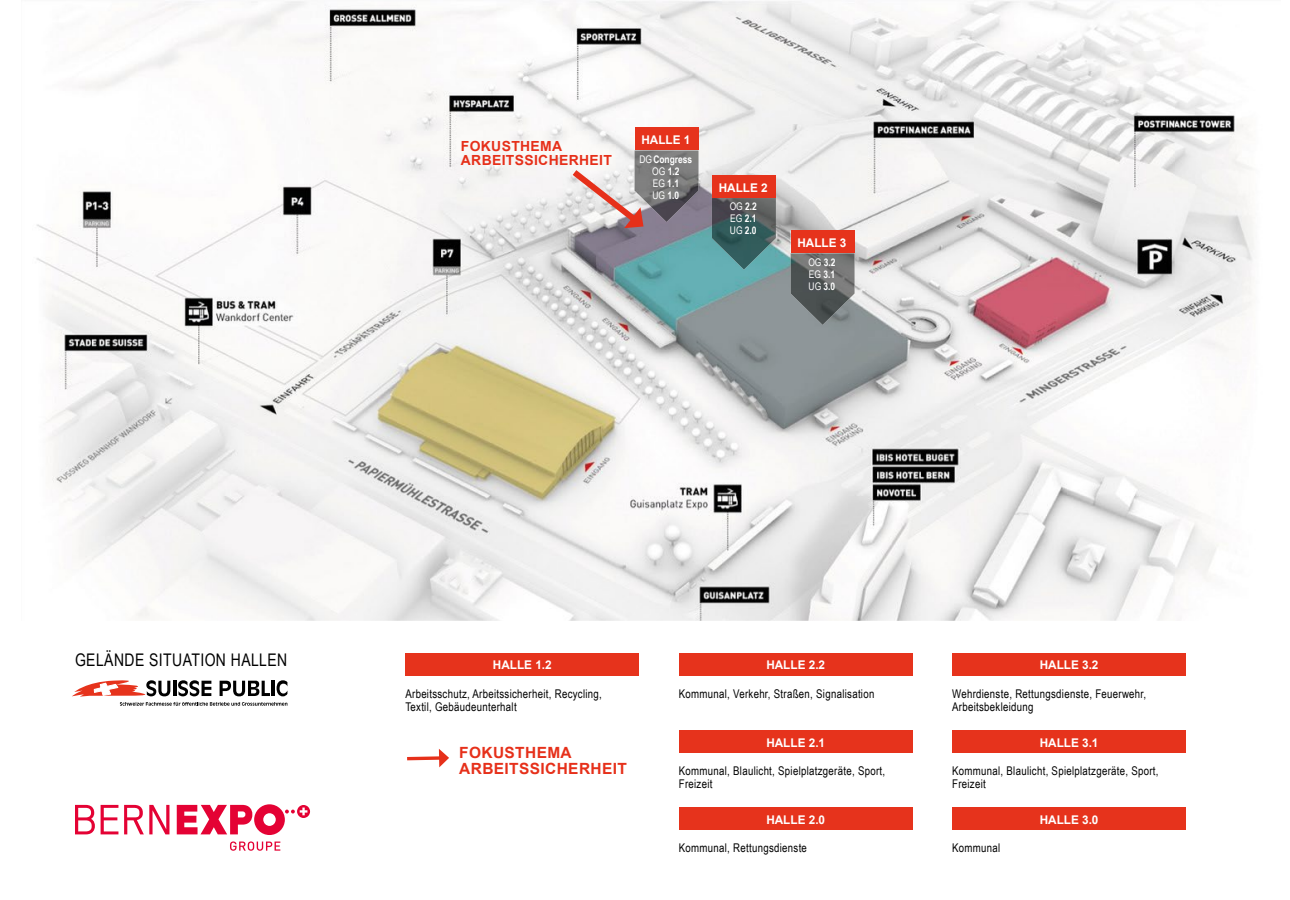
<style>
.page{position:relative;width:1290px;height:900px;background:#fff}
.page>*{position:absolute;margin:0;border:0;box-sizing:border-box;transform-origin:0 0}
.t1{font:17.4px "Arial Narrow";letter-spacing:.025em;color:#000}
.t2{font:700 15.45px/15.5px "Arial";letter-spacing:.025em;color:#e6301a}
.t3{font:700 13.95px/14px "Arial";letter-spacing:.025em;color:#e6301a}
.t4{font:12px/13.5px "Arial Narrow";letter-spacing:.025em;color:#000}
.t5{font:700 12px "Arial";color:#fff}
.t6{font:700 10.5px/12px "Arial Narrow";color:#fff;text-align:justify}
.s1{font-weight:400}
</style>
<div class="page">
<img style="left:36px;top:1px;width:1218px;height:620px">
<div style="left:635px;top:128px;width:64px;height:22px;background:#e6331c"></div>
<img style="left:635px;top:150px;width:64px;height:72px">
<div style="left:712px;top:175px;width:64px;height:23px;background:#e6331c"></div>
<img style="left:712px;top:198px;width:64px;height:72px">
<div style="left:952px;top:807px;width:234px;height:23px;background:#e6331c"></div>
<div style="left:952px;top:730px;width:234px;height:23px;background:#e6331c"></div>
<div style="left:952px;top:653px;width:234px;height:22px;background:#e6331c"></div>
<div style="left:679px;top:807px;width:234px;height:23px;background:#e6331c"></div>
<div style="left:679px;top:730px;width:234px;height:23px;background:#e6331c"></div>
<div style="left:679px;top:653px;width:234px;height:22px;background:#e6331c"></div>
<div style="left:405px;top:653px;width:234px;height:22px;background:#e6331c"></div>
<div style="left:791px;top:230px;width:64px;height:23px;background:#e6331c"></div>
<img style="left:791px;top:253px;width:64px;height:72px">
<svg style="left:75px;top:805px;width:20px;height:29px"></svg>
<svg style="left:101px;top:805px;width:17px;height:29px"></svg>
<svg style="left:124px;top:805px;width:45px;height:29px"></svg>
<svg style="left:177px;top:804px;width:133px;height:31px"></svg>
<svg style="left:230px;top:841px;width:50px;height:10px"></svg>
<svg style="left:72px;top:680px;width:215px;height:26px"></svg>
<svg style="left:566px;top:164px;width:79px;height:65px"></svg>
<svg style="left:407px;top:749px;width:42px;height:18px"></svg>
<p class="t3" style="left:461px;top:139px;width:153px">FOKUSTHEMA<br>ARBEITSSICHERHEIT</p>
<p class="t5" style="left:641px;top:132px;width:51px">HALLE 1</p>
<p class="t6" style="left:639px;top:153px;width:54px;text-align:center"><span class="s1">DG</span> Congress<br><span class="s1">OG</span> 1.2<br><span class="s1">EG</span> 1.1<br><span class="s1">UG</span> 1.0</p>
<p class="t5" style="left:719px;top:180px;width:51px">HALLE 2</p>
<p class="t6" style="left:730px;top:200px;width:29px"><span class="s1">OG</span> 2.2<br><span class="s1">EG</span> 2.1<br><span class="s1">UG</span> 2.0</p>
<p class="t5" style="left:797px;top:235px;width:51px">HALLE 3</p>
<p class="t6" style="left:808px;top:256px;width:29px"><span class="s1">OG</span> 3.2<br><span class="s1">EG</span> 3.1<br><span class="s1">UG</span> 3.0</p>
<h1 class="t1" style="left:75px;top:647px;width:214px">GELÄNDE SITUATION HALLEN</h1>
<p class="t5" style="left:493px;top:657px;width:60px">HALLE 1.2</p>
<p class="t4" style="left:405px;top:686px;width:198px">Arbeitsschutz, Arbeitssicherheit, Recycling,<br>Textil, Gebäudeunterhalt</p>
<p class="t2" style="left:459px;top:745px;width:169px">FOKUSTHEMA<br>ARBEITSSICHERHEIT</p>
<p class="t5" style="left:766px;top:657px;width:60px">HALLE 2.2</p>
<p class="t4" style="left:679px;top:686px;width:197px">Kommunal, Verkehr, Straßen, Signalisation</p>
<p class="t5" style="left:766px;top:735px;width:60px">HALLE 2.1</p>
<p class="t4" style="left:679px;top:763px;width:208px">Kommunal, Blaulicht, Spielplatzgeräte, Sport,<br>Freizeit</p>
<p class="t5" style="left:766px;top:812px;width:60px">HALLE 2.0</p>
<p class="t4" style="left:679px;top:841px;width:130px">Kommunal, Rettungsdienste</p>
<p class="t5" style="left:1040px;top:657px;width:60px">HALLE 3.2</p>
<p class="t4" style="left:952px;top:686px;width:196px">Wehrdienste, Rettungsdienste, Feuerwehr,<br>Arbeitsbekleidung</p>
<p class="t5" style="left:1040px;top:735px;width:60px">HALLE 3.1</p>
<p class="t4" style="left:952px;top:763px;width:208px">Kommunal, Blaulicht, Spielplatzgeräte, Sport,<br>Freizeit</p>
<p class="t4" style="left:952px;top:841px;width:50px">Kommunal</p>
<p class="t5" style="left:1040px;top:812px;width:60px">HALLE 3.0</p>
</div>
